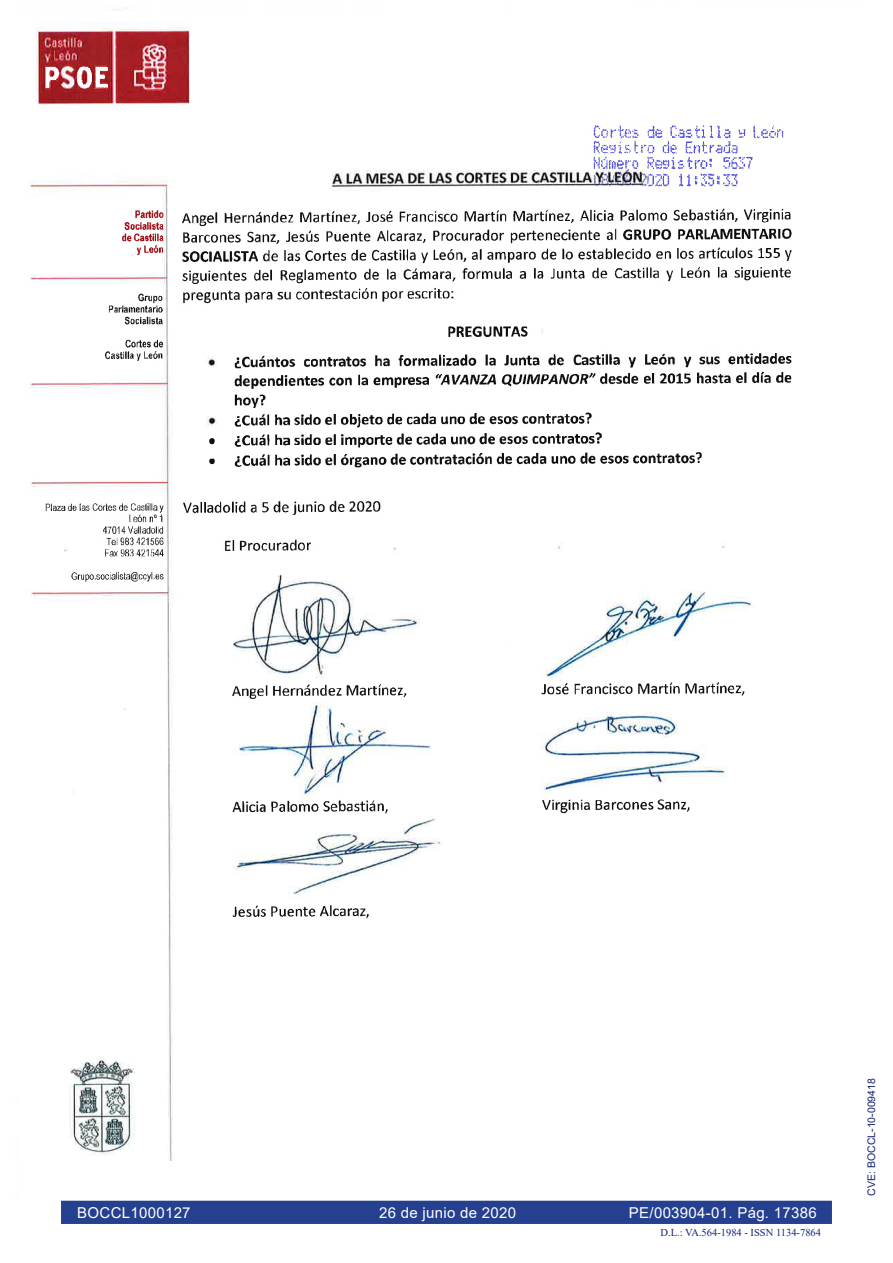
<style>
.page{position:relative;width:893px;height:1263px;background:#fff}
.page>*{position:absolute;margin:0;border:0;box-sizing:border-box;transform-origin:0 0}
.E_CVE{font:15px "Arial";letter-spacing:.02em;color:#fff}
.t1{font:10.5px "Times New Roman";color:#132477}
.t2{font:10.5px "Arial";color:#132477}
</style>
<div class="page">
<div style="left:60px;top:1200px;width:773px;height:25px;background:#25408f"></div>
<div style="left:60px;top:1199px;width:773px;height:26px;border:2px solid #fff"></div>
<img style="left:30px;top:22px;width:803px;height:1178px">
<img style="left:45px;top:38px;width:63px;height:51px">
<img style="left:332px;top:125px;width:452px;height:63px">
<img style="left:45px;top:208px;width:747px;height:710px">
<p class="E_CVE" style="left:77px;top:1202px;width:115px">BOCCL1000127</p>
<p class="E_CVE" style="left:379px;top:1202px;width:139px">26 de junio de 2020</p>
<p class="E_CVE" style="left:629px;top:1202px;width:189px">PE/003904-01. Pág. 17386</p>
<p class="t1" style="left:661px;top:1225px;width:162px">D.L.: VA.564-1984 - ISSN 1134-7864</p>
<p class="t2" style="left:864px;top:1195px;width:119px;rotate:-90deg">CVE: BOCCL-10-009418</p>
</div>
